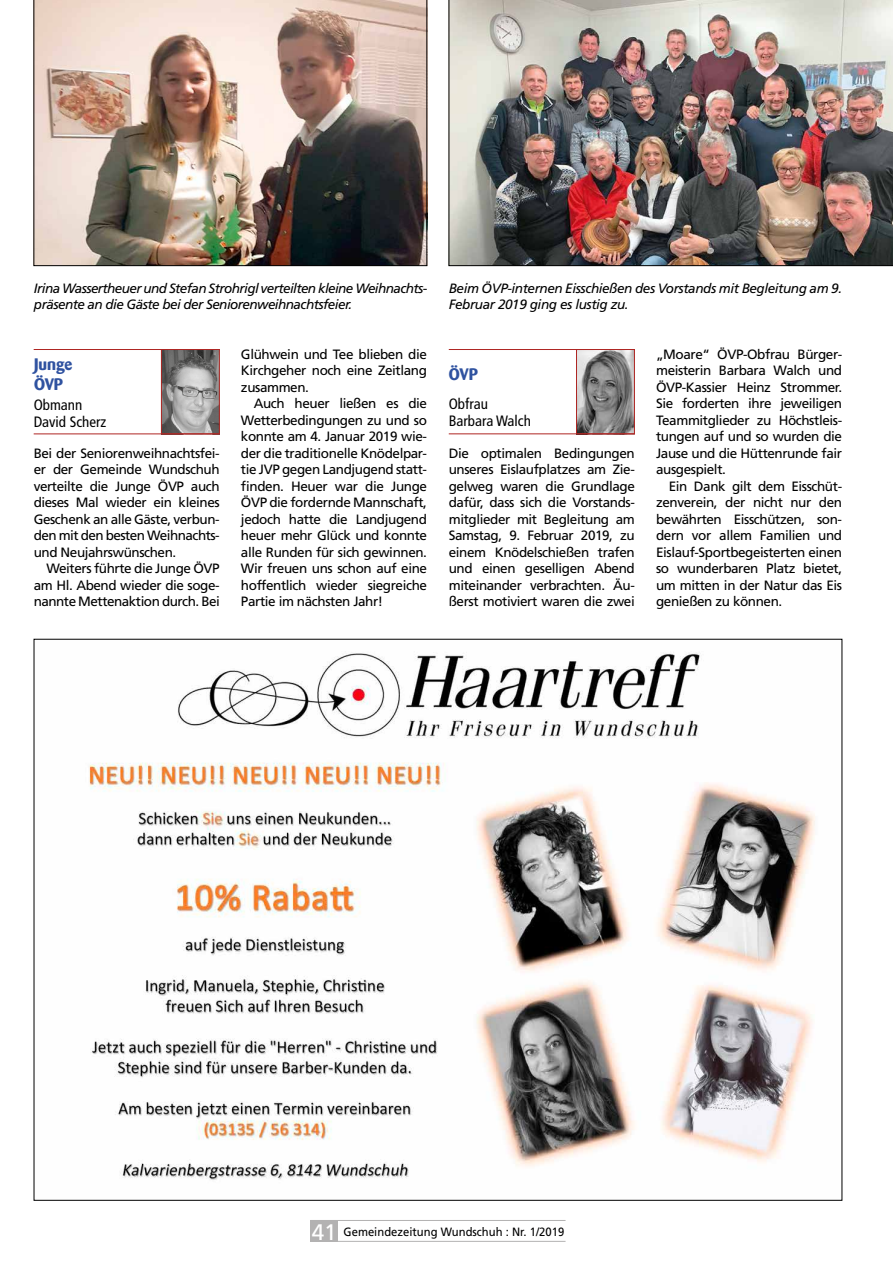
<style>
.page{position:relative;width:893px;height:1263px;background:#fff}
.page>*{position:absolute;margin:0;border:0;box-sizing:border-box;transform-origin:0 0}
.t1{font:700 16.5px/19.5px "Barmeno";color:#2f52a0}
.t2{font:condensed 15px/16.5px "Frutiger LT Std";color:#000}
.t3{font:13.5px/16.5px "Frutiger LT Std";letter-spacing:-.03em;color:#000;text-align:justify}
.t4{font:italic 13.5px/16.5px "Frutiger LT Std";letter-spacing:-.04em;color:#000}
.t5{font:12px "Frutiger LT Std";color:#000;scale:.94 1}
.s1{font-size:22.5px;color:#fff}
</style>
<div class="page">
<div style="left:310px;top:1220px;width:28px;height:22px;background:#b3b2b2"></div>
<hr style="left:310px;top:1220px;width:256px;height:1px;background:#b3b2b2">
<hr style="left:310px;top:1241px;width:256px;height:1px;background:#b3b2b2">
<img style="left:89px;top:652px;width:726px;height:528px">
<img style="left:578px;top:351px;width:55px;height:81px">
<div style="left:576px;top:349px;width:59px;height:85px;border:1px solid #af2623"></div>
<hr style="left:449px;top:349px;width:186px;height:1px;background:#af2623">
<hr style="left:449px;top:433px;width:186px;height:1px;background:#af2623">
<img style="left:449px;top:0;width:444px;height:266px">
<img style="left:163px;top:351px;width:55px;height:81px">
<div style="left:161px;top:349px;width:59px;height:85px;border:1px solid #af2623"></div>
<hr style="left:34px;top:349px;width:186px;height:1px;background:#af2623">
<hr style="left:34px;top:433px;width:186px;height:1px;background:#af2623">
<img style="left:34px;top:0;width:393px;height:266px">
<p class="t4" style="left:34px;top:280px;width:395px">Irina Wassertheuer und Stefan Strohrigl verteilten kleine Weihnachts&shy;präsente an die Gäste bei der Seniorenweihnachtsfeier.</p>
<p class="t4" style="left:449px;top:280px;width:395px">Beim ÖVP-internen Eisschießen des Vorstands mit Begleitung am 9.<br>Februar 2019 ging es lustig zu.</p>
<p class="t1" style="left:34px;top:355px;width:40px">Junge<br>ÖVP</p>
<p class="t2" style="left:34px;top:397px;width:74px">Obmann<br>David Scherz</p>
<p class="t3" style="left:34px;top:445px;width:188px">Bei der Seniorenweihnachtsfei&shy;er der Gemeinde Wundschuh verteilte die Junge ÖVP auch dieses Mal wieder ein kleines Geschenk an alle Gäste, verbun&shy;den mit den besten Weihnachts&shy;und Neujahrswünschen.</p>
<p class="t3" style="left:34px;top:560px;width:188px;text-indent:13px">Weiters führte die Junge ÖVP am Hl. Abend wieder die soge&shy;nannte Mettenaktion durch. Bei</p>
<p class="t3" style="left:241px;top:346px;width:188px">Glühwein und Tee blieben die Kirchgeher noch eine Zeitlang zusammen.</p>
<p class="t3" style="left:241px;top:395px;width:188px;text-indent:13px">Auch heuer ließen es die Wetterbedingungen zu und so konnte am 4. Januar 2019 wie&shy;der die traditionelle Knödelpar&shy;tie JVP gegen Landjugend statt&shy;finden. Heuer war die Junge ÖVP die fordernde Mannschaft, jedoch hatte die Landjugend heuer mehr Glück und konnte alle Runden für sich gewinnen.<br>Wir freuen uns schon auf eine hoffentlich wieder siegreiche Partie im nächsten Jahr!</p>
<p class="t1" style="left:449px;top:365px;width:30px">ÖVP</p>
<p class="t2" style="left:449px;top:396px;width:84px">Obfrau<br>Barbara Walch</p>
<p class="t3" style="left:449px;top:445px;width:188px">Die optimalen Bedingungen unseres Eislaufplatzes am Zie&shy;gelweg waren die Grundlage dafür, dass sich die Vorstands&shy;mitglieder mit Begleitung am Samstag, 9. Februar 2019, zu einem Knödelschießen trafen und einen geselligen Abend miteinander verbrachten. Äu&shy;ßerst motiviert waren die zwei</p>
<p class="t3" style="left:656px;top:346px;width:188px">„Moare“ ÖVP-Obfrau Bürger&shy;meisterin Barbara Walch und ÖVP-Kassier Heinz Strommer.<br>Sie forderten ihre jeweiligen Teammitglieder zu Höchstleis&shy;tungen auf und so wurden die Jause und die Hüttenrunde fair ausgespielt.</p>
<p class="t3" style="left:656px;top:478px;width:188px;text-indent:13px">Ein Dank gilt dem Eisschüt&shy;zenverein, der nicht nur den bewährten Eisschützen, son&shy;dern vor allem Familien und Eislauf-Sportbegeisterten einen so wunderbaren Platz bietet, um mitten in der Natur das Eis genießen zu können.</p>
<p class="t5" style="left:312px;top:1224px;width:270px"><span class="s1">41</span> Gemeindezeitung Wundschuh : Nr. 1/2019</p>
</div>
